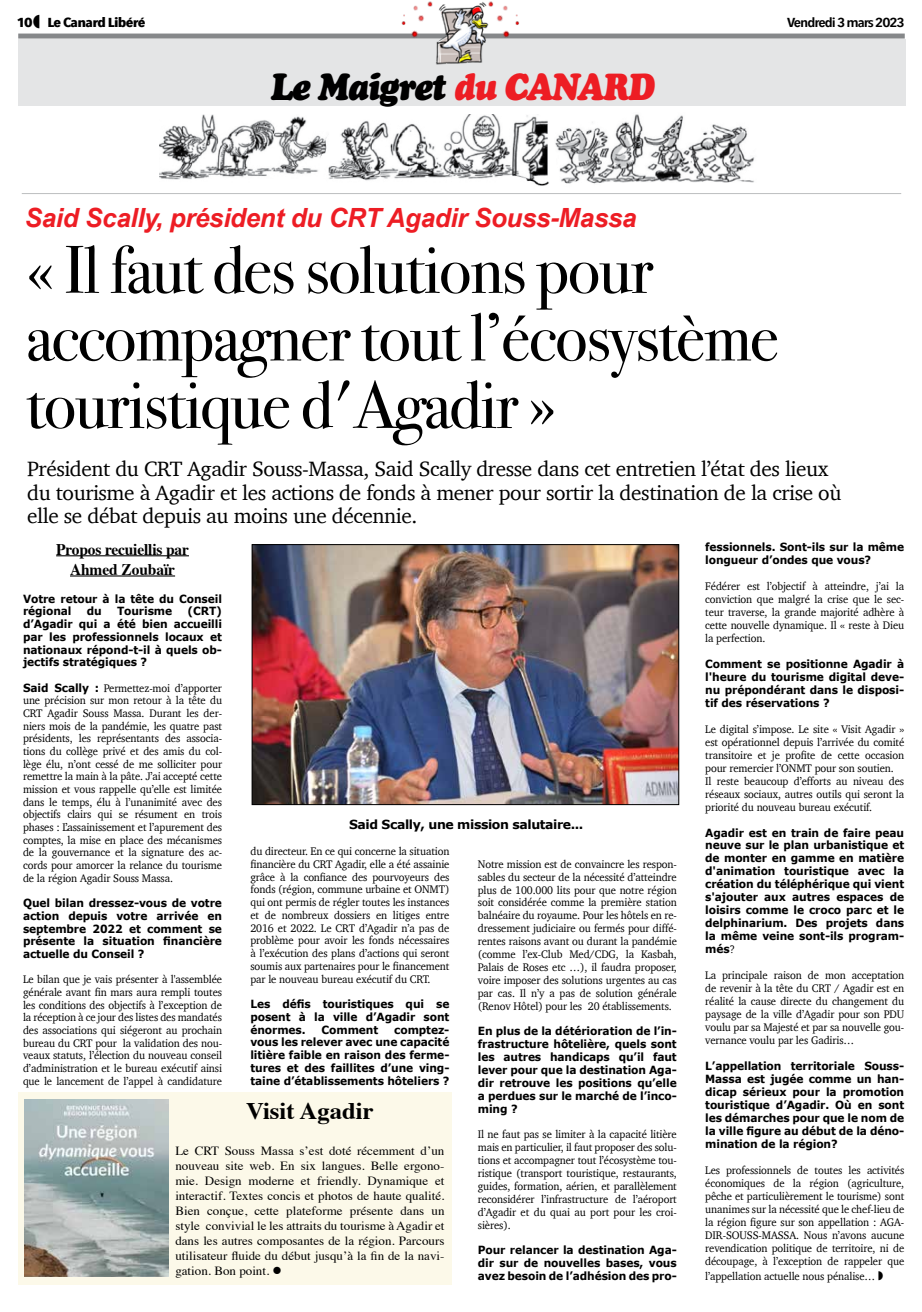
<style>
.page{position:relative;width:922px;height:1312px;background:#fff}
.page>*{position:absolute;margin:0;border:0;box-sizing:border-box;transform-origin:0 0}
.t1{font:67.5px/67.5px "Bodoni Svty Two ITCTT";letter-spacing:-.02em;color:#000}
.t2{font:italic 37.5px "Cooper Black Std";letter-spacing:-.04em;color:#000;scale:.9 1}
.t3{font:italic 700 26.5px "Arial Narrow";letter-spacing:-.01em;color:#ed1d24;scale:1.2 1}
.t4{font:700 23.75px "Times";color:#000;scale:1.04 1}
.t5{font:21.25px/23.8px "Charter";letter-spacing:-.02em;color:#000}
.t6{font:700 16.25px/20.1px "Times";letter-spacing:-.01em;color:#000;text-align:center;scale:.95 1}
.t7{font:600 13px "Avenir Next Condensed";letter-spacing:-.06em;color:#000;scale:1.25 1}
.t8{font:700 13px "Avenir Next Condensed";letter-spacing:-.04em;color:#000;scale:1.25 1}
.t9{font:12.5px/15px "Times";color:#000;text-align:justify;scale:1.04 1}
.t10{font:700 12.5px "Verdana";letter-spacing:-.03em;color:#000}
.t11{font:11.25px/12.6px "Charter";letter-spacing:-.01em;color:#000;text-align:justify;scale:.95 1}
.t12{font:700 11.25px/13px "Verdana";letter-spacing:-.01em;color:#000;text-align:justify;scale:.95 1}
.s1{color:#ed1d24}
.s2{font-family:"Charter";font-weight:400}
.s3{font-family:"Verdana";font-weight:700}
</style>
<div class="page">
<div style="left:18px;top:34px;width:886px;height:5px;background:#86888a"></div>
<img style="left:159px;top:115px;width:390px;height:71px">
<img style="left:555px;top:114px;width:200px;height:70px">
<hr style="left:22px;top:193px;width:879px;height:1px;background:#bcbec0">
<div style="left:18px;top:40px;width:886px;height:66px;background:#e4e5e6"></div>
<img style="left:396px;top:1px;width:130px;height:64px">
<hr style="left:56px;top:555px;width:133px;height:1px;background:#000">
<hr style="left:70px;top:575px;width:105px;height:1px;background:#000">
<img style="left:254px;top:546px;width:423px;height:256px">
<div style="left:252px;top:544px;width:427px;height:260px;border:1px solid #000"></div>
<div style="left:18px;top:1091px;width:433px;height:193px;background:#fcf9e9"></div>
<img style="left:25px;top:1099px;width:143px;height:176px">
<p class="t8" style="left:17px;top:14px;width:104px">10 Le Canard Libéré</p>
<p class="t7" style="left:786px;top:11px;width:96px">Vendredi 3 mars 2023</p>
<h2 class="t2" style="left:270px;top:64px;width:428px">Le Maigret <span class="s1">du CANARD</span></h2>
<h3 class="t3" style="left:25px;top:197px;width:511px">Said Scally, président du CRT Agadir Souss-Massa</h3>
<h1 class="t1" style="left:26px;top:229px;width:754px">« Il faut des solutions pour accompagner tout l’écosystème touristique d'Agadir »</h1>
<h3 class="t5" style="left:27px;top:456px;width:815px">Président du CRT Agadir Souss-Massa, Said Scally dresse dans cet entretien l’état des lieux du tourisme à Agadir et les actions de fonds à mener pour sortir la destination de la crise où elle se débat depuis au moins une décennie.</h3>
<h3 class="t6" style="left:56px;top:537px;width:141px">Propos recuiellis par<br>Ahmed Zoubaïr</h3>
<p class="t12" style="left:23px;top:592px;width:211px;line-height:12.6px">Votre retour à la tête du Conseil régional</p>
<p class="t12" style="left:705px;top:540px;width:211px">fessionnels. Sont-ils sur la même longueur d’ondes que vous?</p>
<p class="t11" style="left:705px;top:579px;width:211px;line-height:13px">Fédérer est l’objectif à atteindre, j’ai la conviction que malgré la crise que le sec&shy;teur traverse, la grande majorité adhère à cette nouvelle dynamique. Il « reste à Dieu la perfection.</p>
<p class="t12" style="left:705px;top:657px;width:211px">Comment se positionne Agadir à l'heure du tourisme digital deve&shy;nu prépondérant dans le disposi&shy;tif des réservations ?</p>
<p class="t11" style="left:705px;top:722px;width:211px;line-height:13px;text-align:left">Le digital s’impose. Le site « Visit Agadir » est opérationnel depuis l’arrivée du comité transitoire et je profite de cette occasion pour remercier l’ONMT pour son soutien.<br>Il reste beaucoup d’efforts au niveau des réseaux sociaux, autres outils qui seront la priorité du nouveau bureau exécutif.</p>
<p class="t12" style="left:705px;top:825px;width:211px">Agadir est en train de faire peau neuve sur le plan urbanistique et de monter en gamme en matière d'animation touristique avec la création du téléphérique qui vient s'ajouter aux autres espaces de loisirs comme le croco parc et le delphinarium. Des projets dans la même veine sont-ils program&shy;més<span class="s2">?</span></p>
<p class="t11" style="left:705px;top:968px;width:211px;line-height:13px">La principale raison de mon acceptation de revenir à la tête du CRT / Agadir est en réalité la cause directe du changement du paysage de la ville d’Agadir pour son PDU voulu par sa Majesté et par sa nouvelle gou&shy;vernance voulu par les Gadiris…</p>
<p class="t12" style="left:705px;top:1059px;width:211px">L’appellation territoriale Souss-Massa est jugée comme un han&shy;dicap sérieux pour la promotion touristique d’Agadir. Où en sont les démarches pour que le nom de la ville figure au début de la déno&shy;mination de la région?</p>
<p class="t11" style="left:705px;top:1162px;width:211px;line-height:13px">Les professionnels de toutes les activités économiques de la région (agriculture, pêche et particulièrement le tourisme) sont unanimes sur la nécessité que le chef-lieu de la région figure sur son appellation : AGA-DIR-SOUSS-MASSA. Nous n’avons aucune revendication politique de territoire, ni de découpage, à l’exception de rappeler que</p>
<p class="t11" style="left:705px;top:1269px;width:180px">l’appellation actuelle nous pénalise…</p>
<p class="t12" style="left:23px;top:605px;width:211px;line-height:12.6px;text-indent:164px">(CRT) d’Agadir qui a été bien accueilli par les professionnels locaux et nationaux répond-t-il à quels ob&shy;jectifs stratégiques ?</p>
<p class="t11" style="left:23px;top:681px;width:211px"><span class="s3">Said Scally :</span> Permettez-moi d’apporter une précision sur mon retour à la tête du CRT Agadir Souss Massa. Durant les der&shy;niers mois de la pandémie, les quatre past présidents, les représentants des associa&shy;tions du collège privé et des amis du col&shy;lège élu, n’ont cessé de me solliciter pour remettre la main à la pâte. J’ai accepté cette mission et vous rappelle qu’elle est limitée dans le temps, élu à l’unanimité avec des objectifs clairs qui se résument en trois phases : L’assainissement et l’apurement des comptes, la mise en place des mécanismes de la gouvernance et la signature des ac&shy;cords pour amorcer la relance du tourisme de la région Agadir Souss Massa.</p>
<p class="t12" style="left:23px;top:896px;width:211px;line-height:12.6px">Quel bilan dressez-vous de votre action depuis votre arrivée en septembre 2022 et comment se présente la situation financière actuelle du Conseil ?</p>
<p class="t11" style="left:23px;top:972px;width:211px">Le bilan que je vais présenter à l'assemblée générale avant fin mars aura rempli toutes les conditions des objectifs à l’exception de la réception à ce jour des listes des mandatés des associations qui siégeront au prochain bureau du CRT pour la validation des nou&shy;veaux statuts, l’élection du nouveau conseil d’administration et le bureau exécutif ainsi que le lancement de l’appel à candidature</p>
<p class="t12" style="left:87px;top:605px;width:17px">du</p>
<p class="t12" style="left:117px;top:605px;width:60px">Tourisme</p>
<p class="t10" style="left:349px;top:815px;width:236px">Said Scally, une mission salutaire...</p>
<p class="t11" style="left:250px;top:844px;width:211px">du directeur. En ce qui concerne la situation financière du CRT Agadir, elle a été assainie grâce à la confiance des pourvoyeurs des fonds (région, commune urbaine et ONMT) qui ont permis de régler toutes les instances et de nombreux dossiers en litiges entre 2016 et 2022. Le CRT d’Agadir n’a pas de problème pour avoir les fonds nécessaires à l’exécution des plans d’actions qui seront soumis aux partenaires pour le financement par le nouveau bureau exécutif du CRT.</p>
<p class="t12" style="left:250px;top:997px;width:211px">Les défis touristiques qui se posent à la ville d’Agadir sont énormes.</p>
<p class="t11" style="left:477px;top:857px;width:211px">Notre mission est de convaincre les respon&shy;sables du secteur de la nécessité d’atteindre plus de 100.000 lits pour que notre région soit considérée comme la première station balnéaire du royaume. Pour les hôtels en re&shy;dressement judiciaire ou fermés pour diffé&shy;rentes raisons avant ou durant la pandémie (comme l’ex-Club Med/CDG, la Kasbah, Palais de Roses etc …), il faudra proposer, voire imposer des solutions urgentes au cas par cas. Il n’y a pas de solution générale (Renov Hôtel) pour les 20 établissements.</p>
<p class="t12" style="left:477px;top:1024px;width:211px">En plus de la détérioration de l’in&shy;frastructure hôtelière, quels sont les autres handicaps qu’il faut lever pour que la destination Aga&shy;dir retrouve les positions qu’elle a perdues sur le marché de l’inco&shy;ming ?</p>
<p class="t11" style="left:477px;top:1127px;width:211px">Il ne faut pas se limiter à la capacité litière mais en particulier, il faut proposer des solu&shy;tions et accompagner tout l’écosystème tou&shy;ristique (transport touristique, restaurants, guides, formation, aérien, et parallèlement reconsidérer l’infrastructure de l’aéroport d’Agadir et du quai au port pour les croi&shy;sières).</p>
<p class="t12" style="left:477px;top:1243px;width:211px">Pour relancer la destination Aga&shy;dir sur de nouvelles bases, vous avez besoin de l’adhésion des pro-</p>
<p class="t12" style="left:321px;top:1022px;width:61px">Comment</p>
<p class="t12" style="left:250px;top:1023px;width:211px;text-indent:144px">comptez&shy;vous les relever avec une capacité litière faible en raison des ferme&shy;tures et des faillites d’une ving&shy;taine d’établissements hôteliers ?</p>
<h3 class="t4" style="left:246px;top:1088px;width:124px">Visit Agadir</h3>
<p class="t9" style="left:175px;top:1142px;width:260px">Le CRT Souss Massa s’est doté récemment d’un nouveau site web. En six langues. Belle ergono&shy;mie. Design moderne et friendly. Dynamique et interactif. Textes concis et photos de haute qualité.<br>Bien conçue, cette plateforme présente dans un style convivial le les attraits du tourisme à Agadir et dans les autres composantes de la région. Parcours utilisateur fluide du début jusqu’à la fin de la navi&shy;gation. Bon point. ●</p>
</div>
